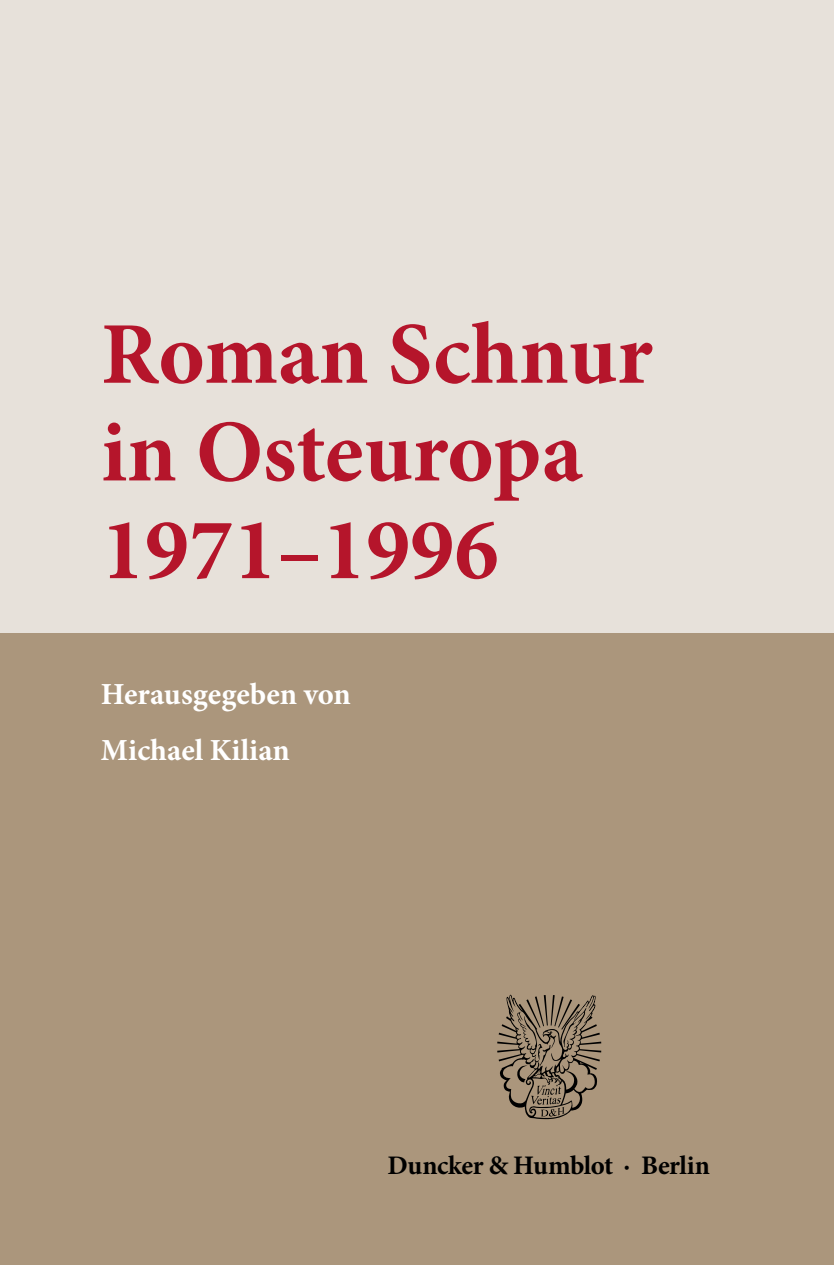
<style>
.page{position:relative;width:834px;height:1265px;background:#fff}
.page>*{position:absolute;margin:0;border:0;box-sizing:border-box;transform-origin:0 0}
.t1{font:700 88px/97.6px "Minion Pro";color:#b5152b}
.t2{font:700 30.6px/56.4px "Minion Pro";color:#fff}
.t3{font:700 26.8px "Minion Pro";letter-spacing:-.02em;color:#000}
</style>
<div class="page">
<div style="left:0;top:632px;width:833px;height:632px;background:#ab967c"></div>
<div style="left:0;top:0;width:833px;height:632px;background:#e7e1da"></div>
<svg style="left:497px;top:994px;width:104px;height:125px"></svg>
<p class="t1" style="left:101px;top:304px;width:553px">Roman Schnur in Osteuropa<br>1971–1996</p>
<p class="t2" style="left:101px;top:665px;width:251px">Herausgegeben von<br>Michael Kilian</p>
<p class="t3" style="left:387px;top:1146px;width:324px">Duncker &amp; Humblot · Berlin</p>
</div>
